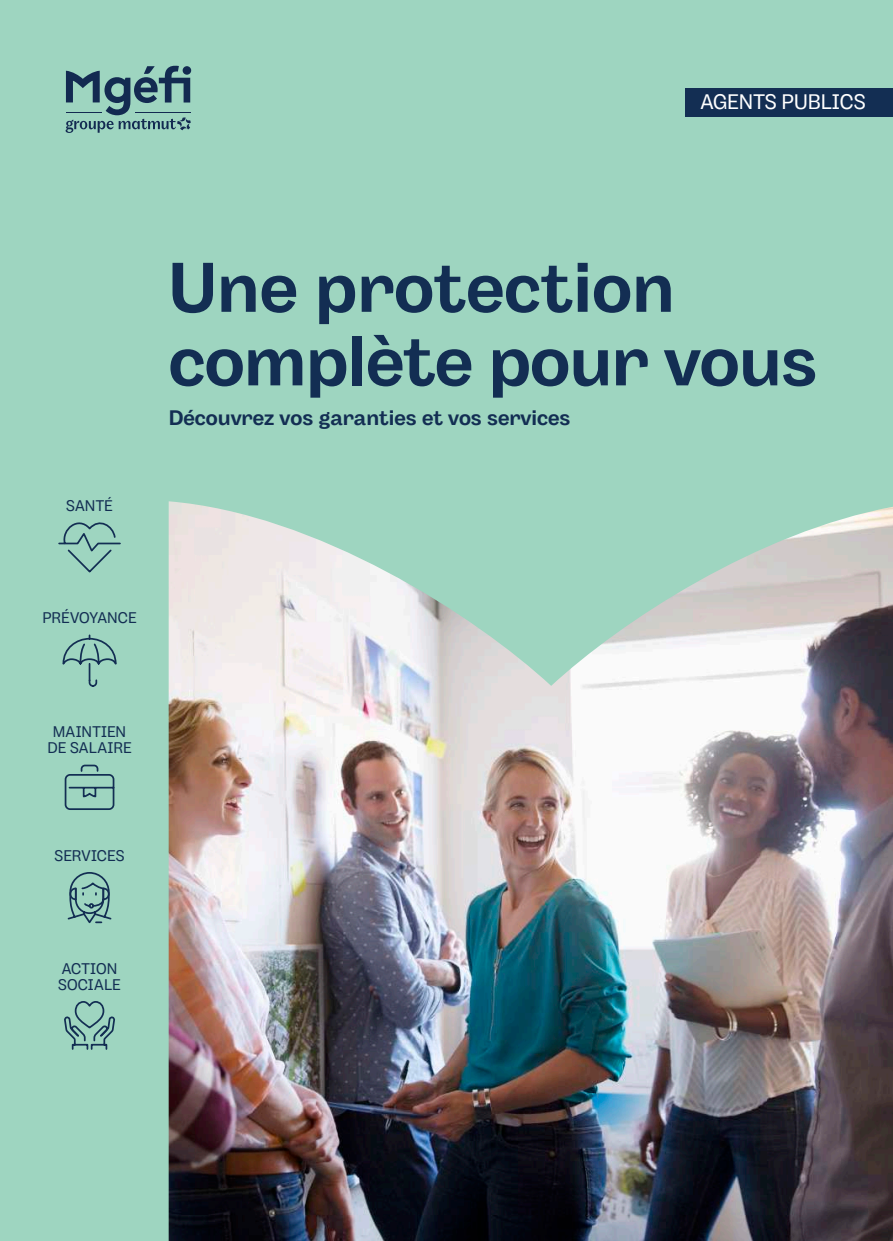
<style>
.page{position:relative;width:893px;height:1241px;background:#fff}
.page>*{position:absolute;margin:0;border:0;box-sizing:border-box;transform-origin:0 0}
.t1{font:700 70px/73.5px "Body Grotesque";letter-spacing:-.01em;color:#132e53}
.t2{font:700 21px "Body Grotesque";color:#132e53}
.t3{font:21px "Body Grotesque";color:#fff}
.t4{font:15.4px/15.9px "Body Grotesque";letter-spacing:.005em;color:#132e53;text-align:center}
</style>
<div class="page">
<div style="left:0;top:0;width:893px;height:1240px;background:#9ed5c0"></div>
<img style="left:169px;top:501px;width:724px;height:739px">
<div style="left:686px;top:88px;width:207px;height:28px;background:#132e53"></div>
<svg style="left:66px;top:65px;width:125px;height:68px"></svg>
<svg style="left:58px;top:522px;width:63px;height:51px"></svg>
<svg style="left:62px;top:634px;width:55px;height:53px"></svg>
<svg style="left:64px;top:764px;width:51px;height:46px"></svg>
<svg style="left:67px;top:872px;width:45px;height:52px"></svg>
<svg style="left:64px;top:1001px;width:51px;height:49px"></svg>
<h2 class="t3" style="left:700px;top:89px;width:167px">AGENTS PUBLICS</h2>
<p class="t4" style="left:66px;top:498px;width:48px">SANTÉ</p>
<h1 class="t1" style="left:169px;top:252px;width:650px">Une protection complète pour vous</h1>
<h2 class="t2" style="left:169px;top:404px;width:403px">Découvrez vos garanties et vos services</h2>
<p class="t4" style="left:42px;top:609px;width:96px">PRÉVOYANCE</p>
<p class="t4" style="left:47px;top:724px;width:86px">MAINTIEN<br>DE SALAIRE</p>
<p class="t4" style="left:55px;top:847px;width:72px">SERVICES</p>
<p class="t4" style="left:58px;top:960px;width:64px;text-align:left">ACTION<br>SOCIALE</p>
</div>
